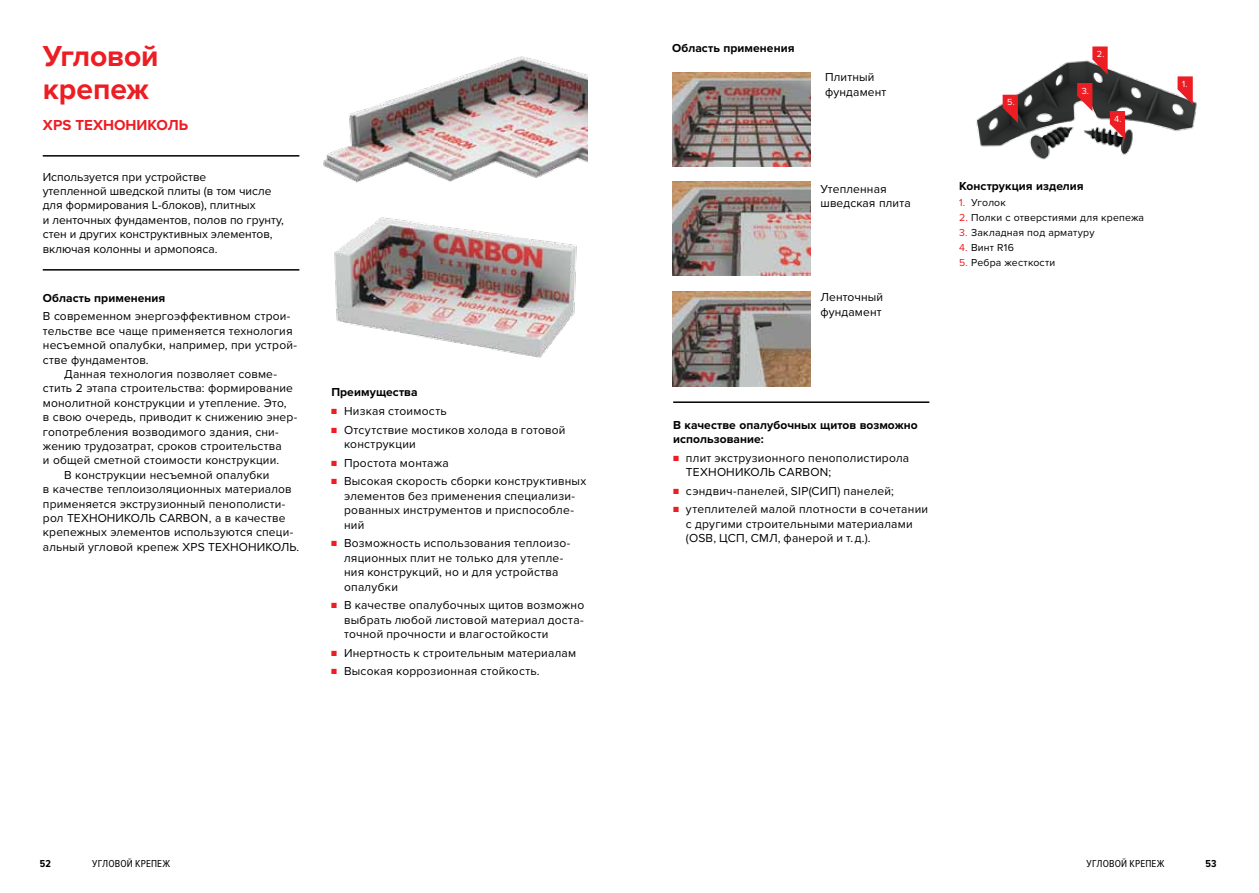
<style>
.page{position:relative;width:1259px;height:893px;background:#fff}
.page>*{position:absolute;margin:0;border:0;box-sizing:border-box;transform-origin:0 0}
.t1{font:700 30px/33px "Proxima Nova";color:#ed1d24}
.t2{font:700 15px "Proxima Nova";color:#ed1d24}
.t3{font:12px/14.4px "Proxima Nova";letter-spacing:.01em;color:#000}
.t4{font:700 12px/14.4px "Proxima Nova";letter-spacing:.005em;color:#000}
.t5{font:10.5px "Proxima Nova";letter-spacing:.015em;color:#000}
.t6{font:10.5px "Proxima Nova Cond";color:#000}
.t7{font:700 10.5px "Proxima Nova Cond";color:#000}
.t8{font:9.15px "Proxima Nova";color:#fff}
.s1{font-size:9px;color:#ed1d24}
.s2{color:#ed1d24}
</style>
<div class="page">
<hr style="left:43px;top:155px;width:256px;height:2px;background:#000">
<hr style="left:43px;top:269px;width:256px;height:2px;background:#000">
<img style="left:334px;top:217px;width:243px;height:141px">
<img style="left:323px;top:56px;width:265px;height:127px">
<img style="left:976px;top:46px;width:221px;height:114px">
<svg style="left:1177px;top:76px;width:15px;height:29px"></svg>
<svg style="left:1092px;top:46px;width:15px;height:29px"></svg>
<svg style="left:1077px;top:83px;width:15px;height:28px"></svg>
<svg style="left:1109px;top:111px;width:16px;height:28px"></svg>
<svg style="left:1002px;top:95px;width:16px;height:28px"></svg>
<hr style="left:673px;top:401px;width:256px;height:2px;background:#000">
<img style="left:672px;top:72px;width:138px;height:94px">
<img style="left:673px;top:182px;width:137px;height:94px">
<img style="left:672px;top:292px;width:138px;height:94px">
<h1 class="t1" style="left:43px;top:40px;width:117px">Угловой крепеж</h1>
<p class="t2" style="left:43px;top:116px;width:147px">XPS ТЕХНОНИКОЛЬ</p>
<p class="t3" style="left:43px;top:170px;width:243px">Используется при устройстве<br>утепленной шведской плиты (в том числе для формирования L-блоков), плитных<br>и ленточных фундаментов, полов по грунту, стен и других конструктивных элементов, включая колонны и армопояса.</p>
<p class="t4" style="left:43px;top:291px;width:124px">Область применения</p>
<p class="t3" style="left:43px;top:309px;width:249px">В современном энергоэффективном строи-</p>
<p class="t3" style="left:43px;top:324px;width:251px">тельстве все чаще применяется технология</p>
<p class="t3" style="left:43px;top:338px;width:255px">несъемной опалубки, например, при устрой-</p>
<p class="t3" style="left:43px;top:353px;width:107px">стве фундаментов.</p>
<p class="t3" style="left:64px;top:367px;width:214px">Данная технология позволяет совме-</p>
<p class="t3" style="left:43px;top:381px;width:251px">стить 2 этапа строительства: формирование</p>
<p class="t3" style="left:43px;top:396px;width:245px">монолитной конструкции и утепление. Это,</p>
<p class="t3" style="left:43px;top:410px;width:256px">в свою очередь, приводит к снижению энер-</p>
<p class="t3" style="left:43px;top:425px;width:237px">гопотребления возводимого здания, сни-</p>
<p class="t3" style="left:43px;top:439px;width:240px">жению трудозатрат, сроков строительства</p>
<p class="t3" style="left:43px;top:453px;width:238px">и общей сметной стоимости конструкции.</p>
<p class="t3" style="left:64px;top:468px;width:207px">В конструкции несъемной опалубки</p>
<p class="t3" style="left:43px;top:482px;width:250px">в качестве теплоизоляционных материалов</p>
<p class="t3" style="left:43px;top:497px;width:244px">применяется экструзионный пенополисти-</p>
<p class="t3" style="left:43px;top:511px;width:244px">рол ТЕХНОНИКОЛЬ CARBON, а в качестве</p>
<p class="t3" style="left:43px;top:525px;width:252px">крепежных элементов используются специ-</p>
<p class="t3" style="left:43px;top:540px;width:258px">альный угловой крепеж XPS ТЕХНОНИКОЛЬ.</p>
<p class="t4" style="left:331px;top:386px;width:88px">Преимущества</p>
<p class="t3" style="left:331px;top:404px;width:117px"><span class="s1">■</span> Низкая стоимость</p>
<p class="t3" style="left:344px;top:423px;width:223px;text-indent:-13px"><span class="s1">■</span> Отсутствие мостиков холода в готовой конструкции</p>
<p class="t3" style="left:331px;top:456px;width:119px"><span class="s1">■</span> Простота монтажа</p>
<p class="t3" style="left:344px;top:474px;width:244px;text-indent:-13px"><span class="s1">■</span> Высокая скорость сборки конструктивных элементов без применения специализи&shy;рованных инструментов и приспособле&shy;ний</p>
<p class="t3" style="left:344px;top:536px;width:228px;text-indent:-13px"><span class="s1">■</span> Возможность использования теплоизо&shy;ляционных плит не только для утепле&shy;ния конструкций, но и для устройства опалубки</p>
<p class="t3" style="left:344px;top:598px;width:242px;text-align:justify;text-indent:-13px"><span class="s1">■</span> В качестве опалубочных щитов возможно выбрать любой листовой материал доста&shy;точной прочности и влагостойкости</p>
<p class="t3" style="left:331px;top:646px;width:246px"><span class="s1">■</span> Инертность к строительным материалам</p>
<p class="t3" style="left:331px;top:664px;width:210px"><span class="s1">■</span> Высокая коррозионная стойкость.</p>
<p class="t4" style="left:672px;top:42px;width:124px">Область применения</p>
<p class="t3" style="left:825px;top:70px;width:63px">Плитный фундамент</p>
<p class="t3" style="left:820px;top:182px;width:92px">Утепленная шведская плита</p>
<p class="t3" style="left:820px;top:290px;width:64px">Ленточный фундамент</p>
<p class="t8" style="left:1007px;top:97px;width:9px">5.</p>
<p class="t8" style="left:1097px;top:49px;width:9px">2.</p>
<p class="t8" style="left:1081px;top:85px;width:9px">3.</p>
<p class="t8" style="left:1114px;top:113px;width:9px">4.</p>
<p class="t4" style="left:959px;top:179px;width:126px">Конструкция изделия</p>
<p class="t5" style="left:959px;top:196px;width:48px"><span class="s2">1.</span> Уголок</p>
<p class="t5" style="left:959px;top:211px;width:186px"><span class="s2">2.</span> Полки с отверстиями для крепежа</p>
<p class="t5" style="left:959px;top:226px;width:137px"><span class="s2">3.</span> Закладная под арматуру</p>
<p class="t5" style="left:959px;top:241px;width:56px"><span class="s2">4.</span> Винт R16</p>
<p class="t5" style="left:959px;top:256px;width:98px"><span class="s2">5.</span> Ребра жесткости</p>
<p class="t8" style="left:1182px;top:79px;width:7px">1.</p>
<p class="t4" style="left:673px;top:418px;width:246px">В качестве опалубочных щитов возможно использование:</p>
<p class="t3" style="left:686px;top:451px;width:225px;text-indent:-13px"><span class="s1">■</span> плит экструзионного пенополистирола<br>ТЕХНОНИКОЛЬ CARBON;</p>
<p class="t3" style="left:673px;top:484px;width:222px"><span class="s1">■</span> сэндвич-панелей, SIP(СИП) панелей;</p>
<p class="t3" style="left:686px;top:502px;width:244px;text-indent:-13px"><span class="s1">■</span> утеплителей малой плотности в сочетании с другими строительными материалами (OSB, ЦСП, СМЛ, фанерой и т. д.).</p>
<p class="t6" style="left:92px;top:857px;width:7px">угловой</p>
<p class="t6" style="left:135px;top:857px;width:12px">Крепе</p>
<p class="t6" style="left:162px;top:857px;width:9px">ж</p>
<p class="t6" style="left:1086px;top:857px;width:7px">угловой</p>
<p class="t6" style="left:1129px;top:857px;width:12px">Крепе</p>
<p class="t6" style="left:1157px;top:857px;width:9px">ж</p>
<p class="t7" style="left:40px;top:857px;width:13px">52</p>
<p class="t7" style="left:1205px;top:857px;width:13px">53</p>
</div>
